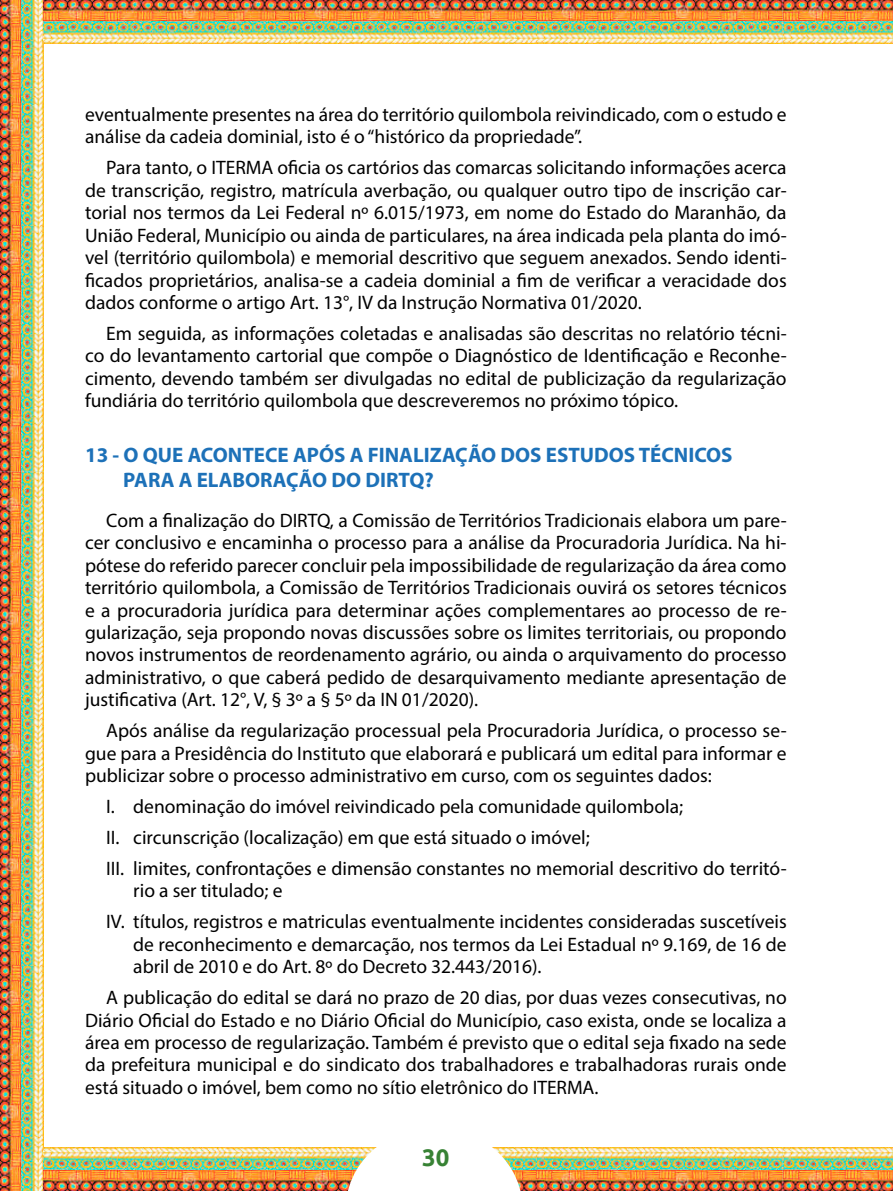
<style>
.page{position:relative;width:893px;height:1191px;background:#fff}
.page>*{position:absolute;margin:0;border:0;box-sizing:border-box;transform-origin:0 0}
.t1{font:700 24px "Ubuntu";color:#378234}
.t2{font:700 21px/25.2px "Myriad Pro";color:#1d71b8}
.t3{font:19.5px/22.5px "Myriad Pro";color:#000;text-align:justify}
</style>
<div class="page">
<img style="left:0;top:0;width:43px;height:1191px">
<img style="left:43px;top:1147px;width:850px;height:44px">
<img style="left:43px;top:0;width:850px;height:43px">
<img style="left:345px;top:1147px;width:178px;height:44px">
<p class="t3" style="left:85px;top:103px;width:703px">eventualmente presentes na área do território quilombola reivindicado, com o estudo e análise da cadeia dominial, isto é o “histórico da propriedade”.</p>
<p class="t3" style="left:85px;top:156px;width:703px;text-indent:21px">Para tanto, o ITERMA oficia os cartórios das comarcas solicitando informações acerca de transcrição, registro, matrícula averbação, ou qualquer outro tipo de inscrição car&shy;torial nos termos da Lei Federal nº 6.015/1973, em nome do Estado do Maranhão, da União Federal, Município ou ainda de particulares, na área indicada pela planta do imó&shy;vel (território quilombola) e memorial descritivo que seguem anexados. Sendo identi&shy;ficados proprietários, analisa-se a cadeia dominial a fim de verificar a veracidade dos dados conforme o artigo Art. 13°, IV da Instrução Normativa 01/2020.</p>
<p class="t3" style="left:85px;top:322px;width:703px;text-indent:21px">Em seguida, as informações coletadas e analisadas são descritas no relatório técni&shy;co do levantamento cartorial que compõe o Diagnóstico de Identificação e Reconhe&shy;cimento, devendo também ser divulgadas no edital de publicização da regularização fundiária do território quilombola que descreveremos no próximo tópico.</p>
<p class="t2" style="left:123px;top:442px;width:611px;text-indent:-38px">13 - O QUE ACONTECE APÓS A FINALIZAÇÃO DOS ESTUDOS TÉCNICOS<br>PARA A ELABORAÇÃO DO DIRTQ?</p>
<p class="t3" style="left:85px;top:509px;width:703px;text-indent:21px">Com a finalização do DIRTQ, a Comissão de Territórios Tradicionais elabora um pare&shy;cer conclusivo e encaminha o processo para a análise da Procuradoria Jurídica. Na hi&shy;pótese do referido parecer concluir pela impossibilidade de regularização da área como território quilombola, a Comissão de Territórios Tradicionais ouvirá os setores técnicos e a procuradoria jurídica para determinar ações complementares ao processo de re&shy;gularização, seja propondo novas discussões sobre os limites territoriais, ou propondo novos instrumentos de reordenamento agrário, ou ainda o arquivamento do processo administrativo, o que caberá pedido de desarquivamento mediante apresentação de justificativa (Art. 12°, V, § 3º a § 5º da IN 01/2020).</p>
<p class="t3" style="left:85px;top:719px;width:703px;text-indent:21px">Após análise da regularização processual pela Procuradoria Jurídica, o processo se&shy;gue para a Presidência do Instituto que elaborará e publicará um edital para informar e publicizar sobre o processo administrativo em curso, com os seguintes dados:</p>
<p class="t3" style="left:106px;top:790px;width:682px;line-height:30.9px;text-align:left">I. denominação do imóvel reivindicado pela comunidade quilombola;<br>II. circunscrição (localização) em que está situado o imóvel;<br>III. limites, confrontações e dimensão constantes no memorial descritivo do territó-</p>
<p class="t3" style="left:106px;top:875px;width:682px;line-height:30.9px;text-indent:27px">rio a ser titulado; e<br>IV. títulos, registros e matriculas eventualmente incidentes consideradas suscetíveis</p>
<p class="t3" style="left:133px;top:932px;width:655px">de reconhecimento e demarcação, nos termos da Lei Estadual nº 9.169, de 16 de abril de 2010 e do Art. 8º do Decreto 32.443/2016).</p>
<p class="t3" style="left:85px;top:986px;width:703px;text-indent:21px">A publicação do edital se dará no prazo de 20 dias, por duas vezes consecutivas, no Diário Oficial do Estado e no Diário Oficial do Município, caso exista, onde se localiza a área em processo de regularização. Também é previsto que o edital seja fixado na sede da prefeitura municipal e do sindicato dos trabalhadores e trabalhadoras rurais onde está situado o imóvel, bem como no sítio eletrônico do ITERMA.</p>
<p class="t1" style="left:422px;top:1143px;width:29px">30</p>
</div>
